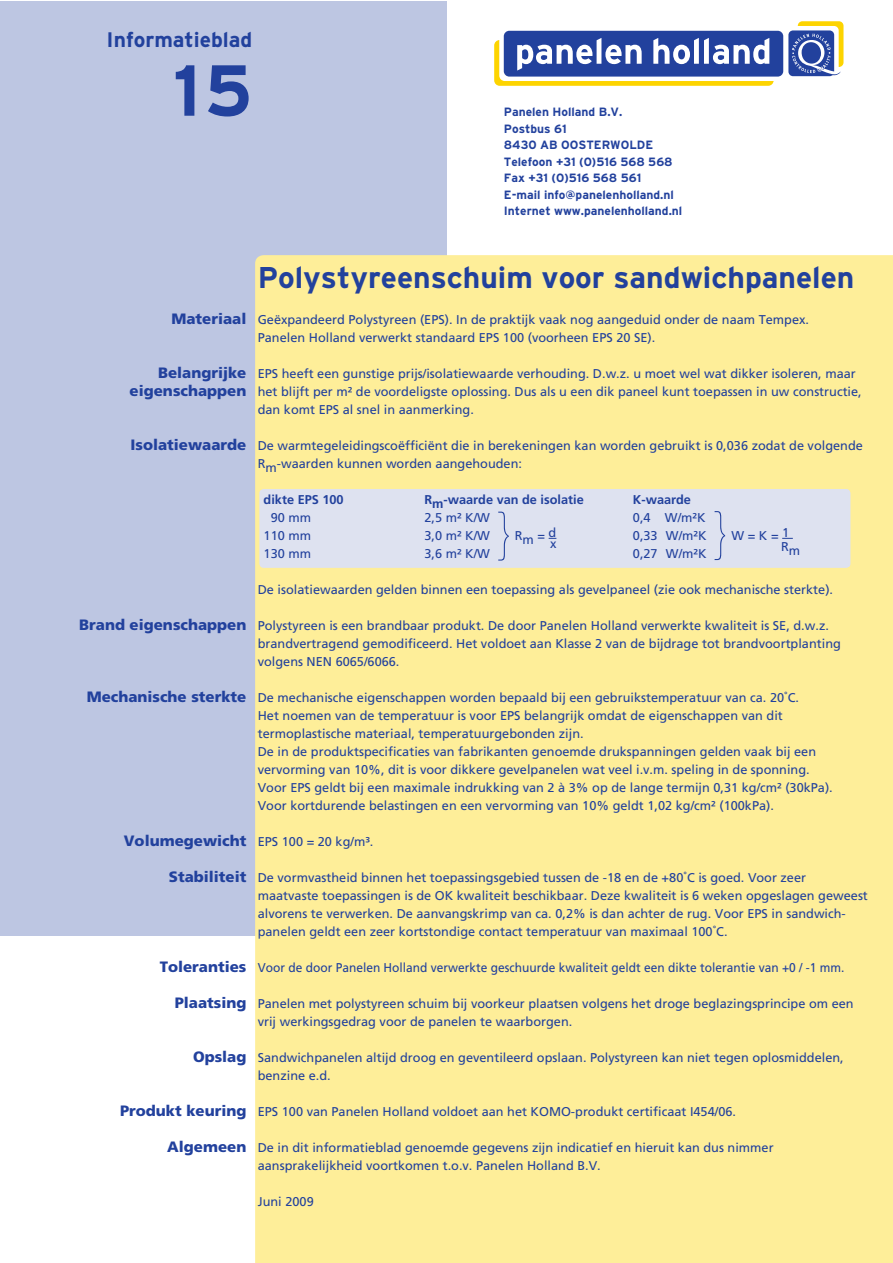
<style>
.page{position:relative;width:893px;height:1263px;background:#fff}
.page>*{position:absolute;margin:0;border:0;box-sizing:border-box;transform-origin:0 0}
.t1{font:700 72px "Interstate";color:#22419d}
.t2{font:200 54px "Helvetica Neue";color:#22419d}
.t3{font:700 30px "Interstate";color:#22419d}
.t4{font:700 21px "Interstate";color:#22419d}
.t5{font:900 15px/18px "Frutiger";color:#22419d;text-align:right}
.t6{font:12.75px/18px "Frutiger";color:#22419d}
.t7{font:12.75px "Frutiger";color:#22419d;scale:.94 1}
.t8{font:700 12.75px "Frutiger";color:#22419d}
.t9{font:700 12px/16.5px "Interstate";color:#22419d}
</style>
<div class="page">
<div style="left:0;top:1px;width:446px;height:934px;background:#bdc6e2"></div>
<div style="left:255px;top:255px;width:637px;height:1008px;background:#feee99"></div>
<div style="left:259px;top:489px;width:591px;height:79px;background:#dee2f0;border-radius:4px"></div>
<div style="left:494px;top:40px;width:280px;height:46px;background:#fdd400;border-radius:5px"></div>
<div style="left:499px;top:35px;width:280px;height:46px;background:#fff;border-radius:5px"></div>
<div style="left:504px;top:31px;width:279px;height:46px;background:#22419d;border-radius:5px"></div>
<svg style="left:517px;top:38px;width:125px;height:33px"></svg>
<svg style="left:653px;top:38px;width:116px;height:26px"></svg>
<div style="left:798px;top:21px;width:45px;height:46px;background:#fdd400;border-radius:5px"></div>
<div style="left:793px;top:26px;width:46px;height:46px;background:#fff;border-radius:5px"></div>
<div style="left:788px;top:30px;width:46px;height:46px;background:#22419d;border-radius:5px"></div>
<svg style="left:792px;top:34px;width:49px;height:41px"></svg>
<h3 class="t4" style="left:107px;top:28px;width:147px">Informatieblad</h3>
<h1 class="t1" style="left:173px;top:50px;width:81px">15</h1>
<p class="t9" style="left:504px;top:103px;width:180px">Panelen Holland B.V.<br>Postbus 61<br>8430 AB OOSTERWOLDE<br>Telefoon +31 (0)516 568 568<br>Fax +31 (0)516 568 561<br>E-mail info@panelenholland.nl<br>Internet www.panelenholland.nl</p>
<p class="t5" style="left:171px;top:310px;width:76px">Materiaal</p>
<p class="t5" style="left:130px;top:364px;width:118px">Belangrijke eigenschappen</p>
<p class="t5" style="left:130px;top:436px;width:117px">Isolatiewaarde</p>
<p class="t5" style="left:79px;top:616px;width:169px">Brand eigenschappen</p>
<p class="t5" style="left:87px;top:688px;width:161px">Mechanische sterkte</p>
<p class="t5" style="left:124px;top:832px;width:124px">Volumegewicht</p>
<p class="t5" style="left:169px;top:868px;width:79px">Stabiliteit</p>
<p class="t5" style="left:160px;top:958px;width:88px">Toleranties</p>
<p class="t5" style="left:175px;top:994px;width:73px">Plaatsing</p>
<p class="t5" style="left:193px;top:1048px;width:55px">Opslag</p>
<p class="t5" style="left:120px;top:1102px;width:128px">Produkt keuring</p>
<p class="t5" style="left:167px;top:1138px;width:81px">Algemeen</p>
<h3 class="t3" style="left:258px;top:261px;width:598px">Polystyreenschuim voor sandwichpanelen</h3>
<p class="t6" style="left:258px;top:310px;width:553px">Geëxpandeerd Polystyreen (EPS). In de praktijk vaak nog aangeduid onder de naam Tempex.<br>Panelen Holland verwerkt standaard EPS 100 (voorheen EPS 20 SE).</p>
<p class="t6" style="left:258px;top:364px;width:606px">EPS heeft een gunstige prijs/isolatiewaarde verhouding. D.w.z. u moet wel wat dikker isoleren, maar het blijft per m² de voordeligste oplossing. Dus als u een dik paneel kunt toepassen in uw constructie, dan komt EPS al snel in aanmerking.</p>
<p class="t6" style="left:258px;top:436px;width:607px">De warmtegeleidingscoëfficiënt die in berekeningen kan worden gebruikt is 0,036 zodat de volgende<br>Rm-waarden kunnen worden aangehouden:</p>
<p class="t8" style="left:264px;top:492px;width:82px">dikte EPS 100</p>
<p class="t8" style="left:424px;top:492px;width:161px">Rm-waarde van de isolatie</p>
<p class="t8" style="left:633px;top:492px;width:60px">K-waarde</p>
<p class="t6" style="left:271px;top:508px;width:42px">90 mm</p>
<p class="t6" style="left:424px;top:508px;width:67px">2,5 m² K/W</p>
<p class="t6" style="left:633px;top:508px;width:74px">0,4 W/m²K</p>
<p class="t6" style="left:264px;top:526px;width:49px">110 mm</p>
<p class="t6" style="left:424px;top:526px;width:67px">3,0 m² K/W</p>
<p class="t6" style="left:515px;top:526px;width:43px">Rm = d</p>
<p class="t6" style="left:633px;top:526px;width:75px">0,33 W/m²K</p>
<p class="t6" style="left:731px;top:526px;width:59px">W = K = 1</p>
<p class="t6" style="left:264px;top:544px;width:49px">130 mm</p>
<p class="t6" style="left:424px;top:544px;width:67px">3,6 m² K/W</p>
<h2 class="t2" style="left:495px;top:501px;width:19px">}</h2>
<h2 class="t2" style="left:712px;top:500px;width:19px">}</h2>
<p class="t6" style="left:550px;top:534px;width:8px">x</p>
<p class="t6" style="left:781px;top:539px;width:21px">Rm</p>
<p class="t6" style="left:633px;top:544px;width:75px">0,27 W/m²K</p>
<p class="t6" style="left:258px;top:580px;width:577px">De isolatiewaarden gelden binnen een toepassing als gevelpaneel (zie ook mechanische sterkte).</p>
<p class="t6" style="left:258px;top:616px;width:585px">Polystyreen is een brandbaar produkt. De door Panelen Holland verwerkte kwaliteit is SE, d.w.z. brandvertragend gemodificeerd. Het voldoet aan Klasse 2 van de bijdrage tot brandvoortplanting volgens NEN 6065/6066.</p>
<p class="t6" style="left:258px;top:688px;width:577px">De mechanische eigenschappen worden bepaald bij een gebruikstemperatuur van ca. 20<sup>°</sup>C.<br>Het noemen van de temperatuur is voor EPS belangrijk omdat de eigenschappen van dit termoplastische materiaal, temperatuurgebonden zijn.<br>De in de produktspecificaties van fabrikanten genoemde drukspanningen gelden vaak bij een vervorming van 10%, dit is voor dikkere gevelpanelen wat veel i.v.m. speling in de sponning.<br>Voor EPS geldt bij een maximale indrukking van 2 à 3% op de lange termijn 0,31 kg/cm² (30kPa).<br>Voor kortdurende belastingen en een vervorming van 10% geldt 1,02 kg/cm² (100kPa).</p>
<p class="t6" style="left:258px;top:832px;width:117px">EPS 100 = 20 kg/m³.</p>
<p class="t6" style="left:258px;top:868px;width:612px">De vormvastheid binnen het toepassingsgebied tussen de -18 en de +80<sup>°</sup>C is goed. Voor zeer maatvaste toepassingen is de OK kwaliteit beschikbaar. Deze kwaliteit is 6 weken opgeslagen geweest alvorens te verwerken. De aanvangskrimp van ca. 0,2% is dan achter de rug. Voor EPS in sandwich&shy;panelen geldt een zeer kortstondige contact temperatuur van maximaal 100<sup>°</sup>C.</p>
<p class="t7" style="left:258px;top:960px;width:626px">Voor de door Panelen Holland verwerkte geschuurde kwaliteit geldt een dikte tolerantie van +0 / -1 mm.</p>
<p class="t6" style="left:258px;top:994px;width:597px">Panelen met polystyreen schuim bij voorkeur plaatsen volgens het droge beglazingsprincipe om een vrij werkingsgedrag voor de panelen te waarborgen.</p>
<p class="t6" style="left:258px;top:1048px;width:587px">Sandwichpanelen altijd droog en geventileerd opslaan. Polystyreen kan niet tegen oplosmiddelen, benzine e.d.</p>
<p class="t6" style="left:258px;top:1102px;width:480px">EPS 100 van Panelen Holland voldoet aan het KOMO-produkt certificaat I454/06.</p>
<p class="t6" style="left:258px;top:1138px;width:517px">De in dit informatieblad genoemde gegevens zijn indicatief en hieruit kan dus nimmer aansprakelijkheid voortkomen t.o.v. Panelen Holland B.V.</p>
<p class="t6" style="left:258px;top:1192px;width:57px">Juni 2009</p>
</div>
